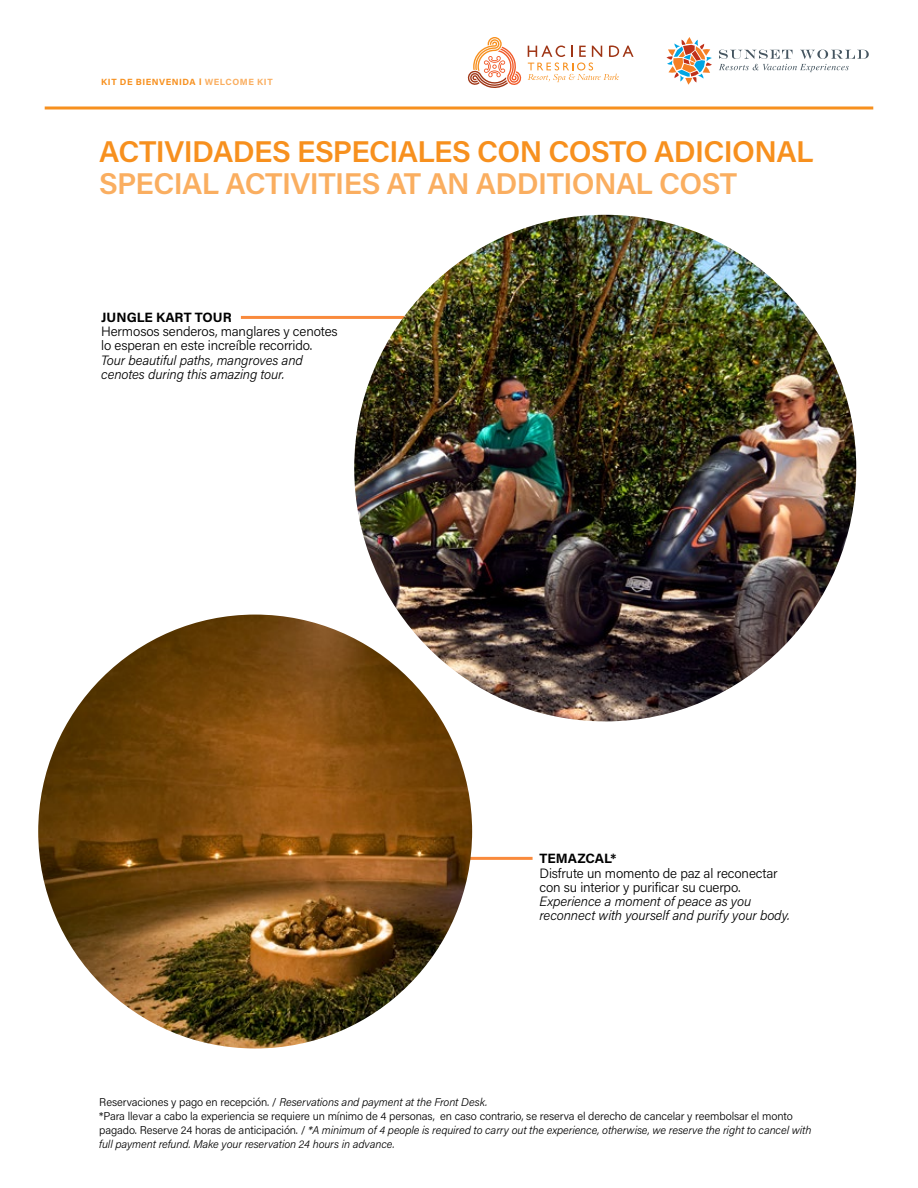
<style>
.page{position:relative;width:918px;height:1188px;background:#fff}
.page>*{position:absolute;margin:0;border:0;box-sizing:border-box;transform-origin:0 0}
.t1{font:600 30px "Acumin Pro";letter-spacing:-.02em;color:#f7901e}
.t2{font:600 30px "Acumin Pro";letter-spacing:-.02em;color:#faae60}
.t3{font:300 13.5px/14.2px "Acumin Pro";letter-spacing:-.01em;color:#000}
.t4{font:italic 300 13.5px/14.2px "Acumin Pro";letter-spacing:-.01em;color:#000}
.t5{font:700 13.5px "Acumin Pro";color:#000}
.t6{font:300 11.25px/14.2px "Acumin Pro";letter-spacing:-.01em;color:#000}
.t7{font:700 9px "Acumin Pro";letter-spacing:.06em;color:#f7901e}
.s1{color:#faae60}
.s2{font-style:italic}
</style>
<div class="page">
<svg style="left:45px;top:106px;width:828px;height:4px;background:#f8ab56"></svg>
<svg style="left:467px;top:37px;width:55px;height:51px"></svg>
<svg style="left:528px;top:46px;width:37px;height:11px"></svg>
<svg style="left:579px;top:46px;width:7px;height:11px"></svg>
<svg style="left:592px;top:46px;width:10px;height:11px"></svg>
<svg style="left:609px;top:46px;width:25px;height:11px"></svg>
<svg style="left:528px;top:63px;width:91px;height:19px"></svg>
<svg style="left:719px;top:50px;width:150px;height:22px"></svg>
<svg style="left:666px;top:37px;width:46px;height:48px"></svg>
<hr style="left:241px;top:316px;width:166px;height:3px;background:#f98a3c">
<hr style="left:435px;top:857px;width:98px;height:3px;background:#f98a3c">
<img style="left:354px;top:215px;width:502px;height:506px">
<img style="left:38px;top:615px;width:434px;height:433px;border-radius:217px">
<p class="t7" style="left:101px;top:75px;width:173px">KIT DE BIENVENIDA l <span class="s1">WELCOME KIT</span></p>
<h1 class="t1" style="left:99px;top:131px;width:716px">ACTIVIDADES ESPECIALES CON COSTO ADICIONAL</h1>
<h1 class="t2" style="left:99px;top:162px;width:639px">SPECIAL ACTIVITIES AT AN ADDITIONAL COST</h1>
<p class="t5" style="left:101px;top:308px;width:132px">JUNGLE KART TOUR</p>
<p class="t3" style="left:101px;top:324px;width:238px">Hermosos senderos, manglares y cenotes lo esperan en este increíble recorrido.</p>
<p class="t4" style="left:101px;top:352px;width:203px">Tour beautiful paths, mangroves and cenotes during this amazing tour.</p>
<p class="t5" style="left:539px;top:849px;width:79px">TEMAZCAL*</p>
<p class="t3" style="left:539px;top:865px;width:240px">Disfrute un momento de paz al reconectar con su interior y purificar su cuerpo.</p>
<p class="t4" style="left:539px;top:894px;width:252px">Experience a moment of peace as you reconnect with yourself and purify your body.</p>
<p class="t6" style="left:99px;top:1094px;width:714px">Reservaciones y pago en recepción. / <span class="s2">Reservations and payment at the Front Desk.<br></span>*Para llevar a cabo la experiencia se requiere un mínimo de 4 personas, en caso contrario, se reserva el derecho de cancelar y reembolsar el monto pagado. Reserve 24 horas de anticipación. / <span class="s2">*A minimum of 4 people is required to carry out the experience, otherwise, we reserve the right to cancel with full payment refund. Make your reservation 24 hours in advance.</span></p>
</div>
